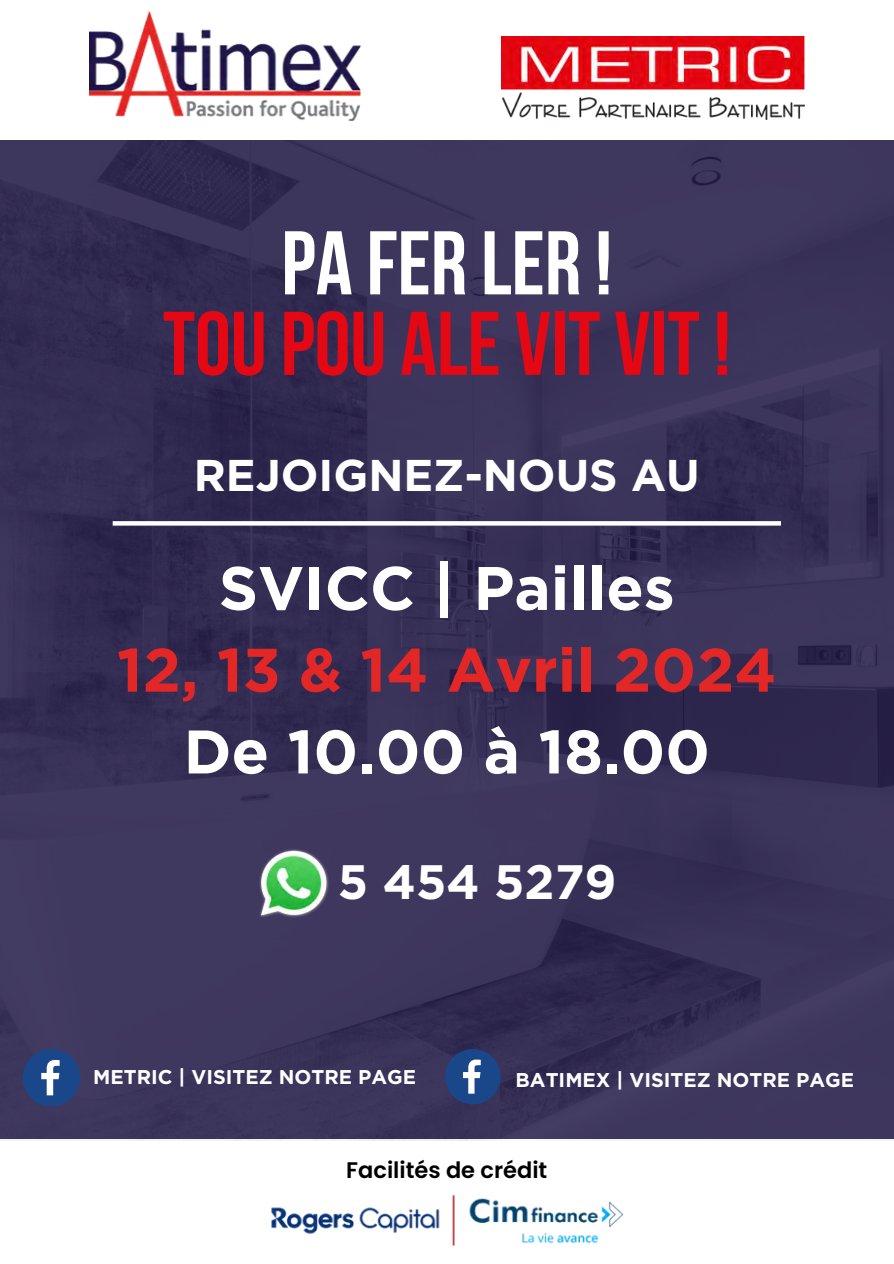
<style>
.page{position:relative;width:894px;height:1264px;background:#fff}
.page>*{position:absolute;margin:0;border:0;box-sizing:border-box;transform-origin:0 0}
.t1{font:700 90.15px/80.6px "Bebas Neue";color:#e30813;text-align:center}
.t2{font:700 61.35px/81.8px "Gotham";color:#fff;text-align:center}
.t3{font:700 48.3px "Gotham";color:#fff}
.t4{font:700 44.4px "Gotham";color:#fff}
.t5{font:600 22.5px "Poppins";color:#000}
.t6{font:700 19.95px "Gotham";color:#fff}
.s1{color:#fff}
.s2{color:#e22726}
</style>
<div class="page">
<img style="left:0;top:141px;width:893px;height:999px">
<img style="left:271px;top:1194px;width:353px;height:52px">
<svg style="left:445px;top:1049px;width:55px;height:55px;background:#37548a"></svg>
<svg style="left:23px;top:1049px;width:57px;height:57px;background:#38568c"></svg>
<img style="left:501px;top:36px;width:302px;height:84px">
<img style="left:89px;top:12px;width:271px;height:108px">
<svg style="left:113px;top:521px;width:667px;height:4px"></svg>
<img style="left:256px;top:845px;width:76px;height:76px">
<p class="t1" style="left:163px;top:231px;width:569px"><span class="s1">PA FER LER !<br></span>TOU POU ALE VIT VIT !</p>
<p class="t4" style="left:194px;top:449px;width:507px">REJOIGNEZ-NOUS AU</p>
<p class="t2" style="left:117px;top:547px;width:661px">SVICC | Pailles<br><span class="s2">12, 13 &amp; 14 Avril 2024<br></span>De 10.00 à 18.00</p>
<p class="t3" style="left:338px;top:852px;width:280px">5 454 5279</p>
<h1 class="t6" style="left:93px;top:1064px;width:324px">METRIC | VISITEZ NOTRE PAGE</h1>
<p class="t6" style="left:515px;top:1068px;width:340px">BATIMEX | VISITEZ NOTRE PAGE</p>
<h3 class="t5" style="left:346px;top:1153px;width:202px">Facilités de crédit</h3>
</div>
